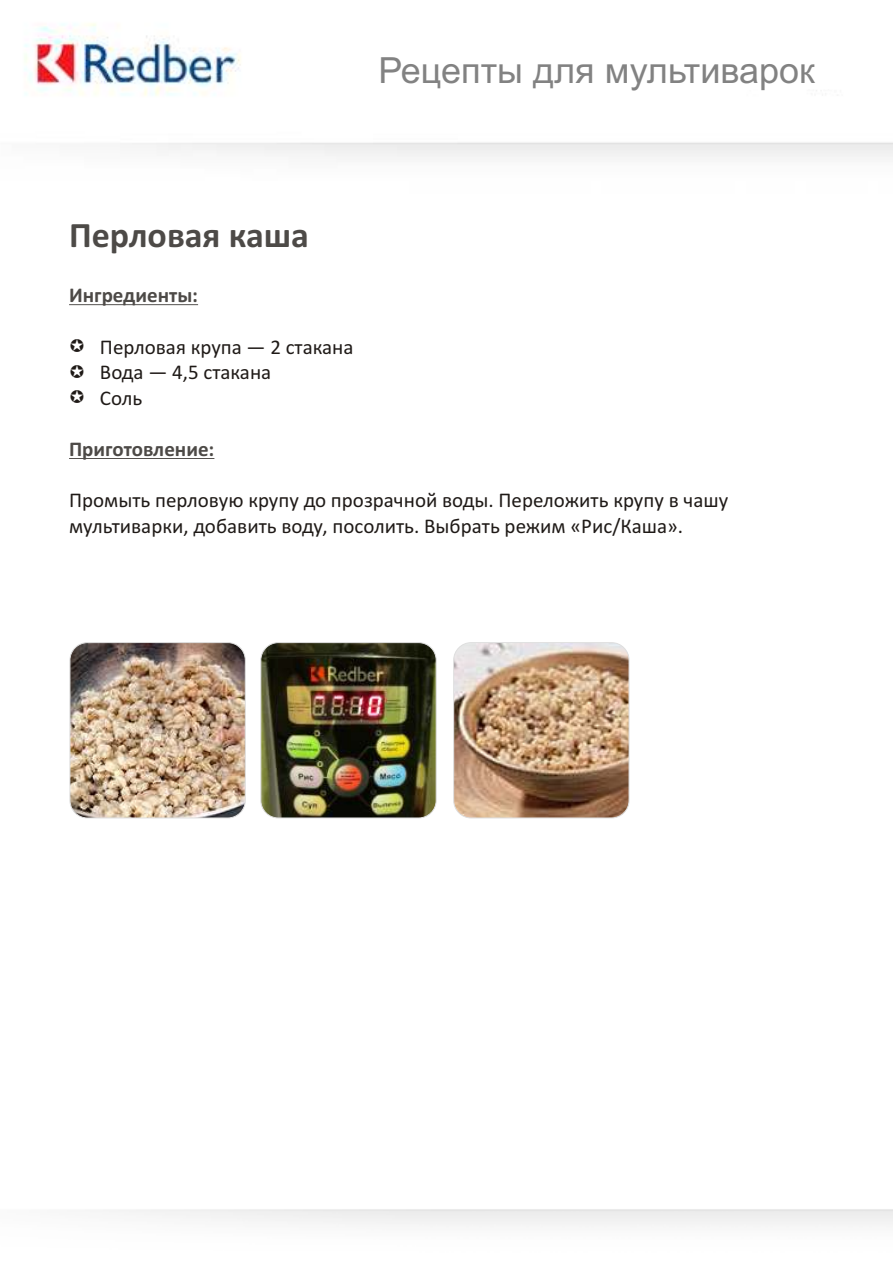
<style>
.page{position:relative;width:893px;height:1263px;background:#fff}
.page>*{position:absolute;margin:0;border:0;box-sizing:border-box;transform-origin:0 0}
.t1{font:36px "Arial";color:#828282}
.t2{font:700 36px "Calibri";color:#4d4a47}
.t3{font:21px/25.7px "Calibri";color:#1f1a17}
.t4{font:700 21px "Calibri";color:#4d4a47}
</style>
<div class="page">
<img style="left:24px;top:23px;width:869px;height:134px">
<hr style="left:69px;top:304px;width:129px;height:1px;background:#4d4a47">
<hr style="left:69px;top:458px;width:145px;height:1px;background:#4d4a47">
<img style="left:70px;top:643px;width:175px;height:175px;border-radius:18px">
<div style="left:70px;top:642px;width:176px;height:176px;border:1px solid #dedede;border-radius:18px"></div>
<img style="left:454px;top:643px;width:175px;height:175px;border-radius:18px">
<div style="left:453px;top:642px;width:176px;height:176px;border:1px solid #dedede;border-radius:18px"></div>
<img style="left:261px;top:643px;width:175px;height:175px;border-radius:18px">
<div style="left:260px;top:642px;width:177px;height:176px;border:1px solid #dedede;border-radius:18px"></div>
<h1 class="t1" style="left:378px;top:57px;width:438px">Рецепты для мультиварок</h1>
<h1 class="t2" style="left:69px;top:220px;width:241px">Перловая каша</h1>
<p class="t4" style="left:69px;top:287px;width:131px">Ингредиенты:</p>
<p class="t3" style="left:100px;top:335px;width:255px">Перловая крупа — 2 стакана<br>Вода — 4,5 стакана<br>Соль</p>
<p class="t4" style="left:69px;top:440px;width:147px">Приготовление:</p>
<p class="t3" style="left:69px;top:489px;width:661px">Промыть перловую крупу до прозрачной воды. Переложить крупу в чашу мультиварки, добавить воду, посолить. Выбрать режим «Рис/Каша».</p>
</div>
